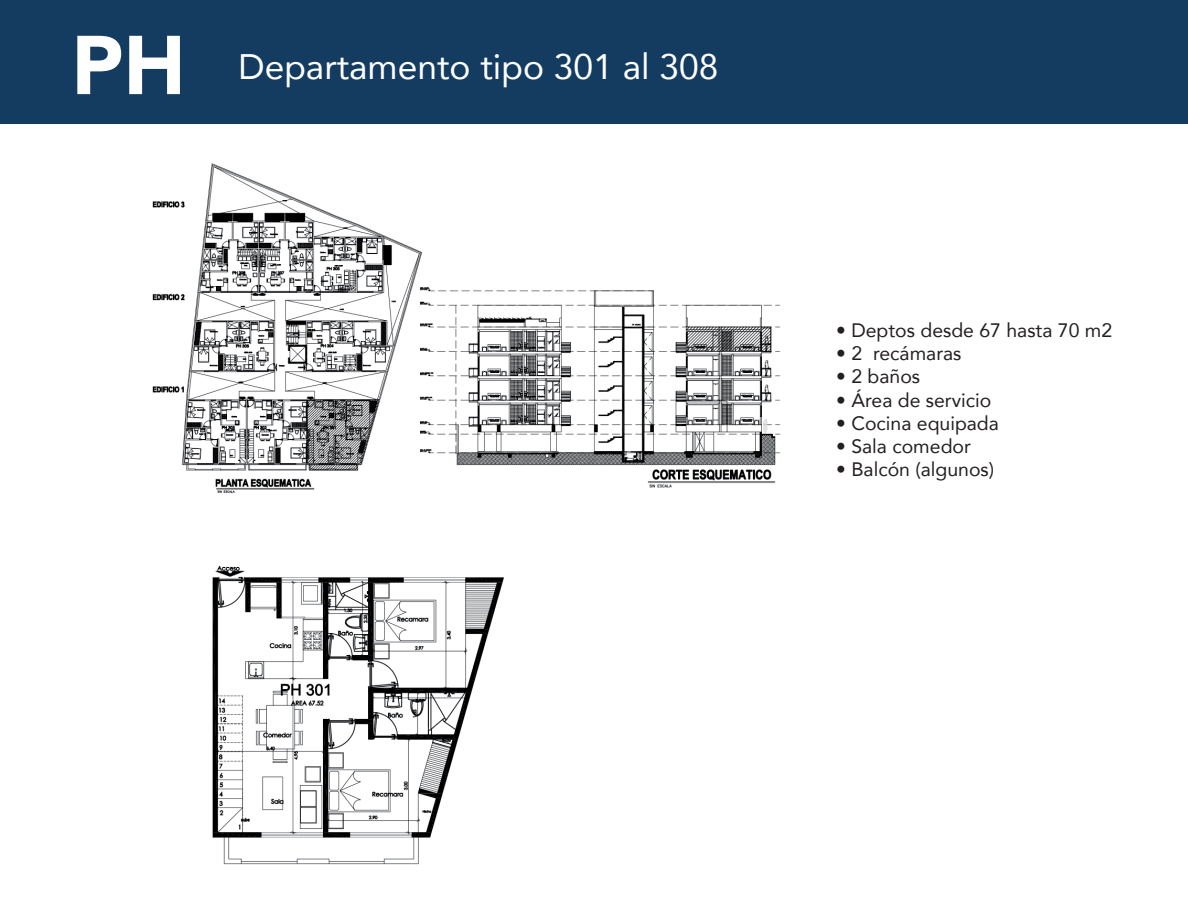
<style>
.page{position:relative;width:1188px;height:918px;background:#fff}
.page>*{position:absolute;margin:0;border:0;box-sizing:border-box;transform-origin:0 0}
.t1{font:900 82.35px "Avenir";color:#fff}
.t2{font:35.4px "Avenir";color:#fff}
.t3{font:19.35px "Avenir";color:#231f20}
</style>
<div class="page">
<div style="left:0;top:0;width:1188px;height:124px;background:#143c61"></div>
<img style="left:152px;top:163px;width:629px;height:702px">
<h1 class="t1" style="left:71px;top:-5px;width:116px">PH</h1>
<h2 class="t2" style="left:238px;top:38px;width:482px">Departamento tipo 301 al 308</h2>
<p class="t3" style="left:836px;top:314px;width:277px">• Deptos desde 67 hasta 70 m2</p>
<p class="t3" style="left:836px;top:338px;width:127px">• 2 recámaras</p>
<p class="t3" style="left:836px;top:361px;width:85px">• 2 baños</p>
<p class="t3" style="left:836px;top:384px;width:157px">• Área de servicio</p>
<p class="t3" style="left:836px;top:408px;width:164px">• Cocina equipada</p>
<p class="t3" style="left:836px;top:431px;width:136px">• Sala comedor</p>
<p class="t3" style="left:836px;top:454px;width:159px">• Balcón (algunos)</p>
</div>
